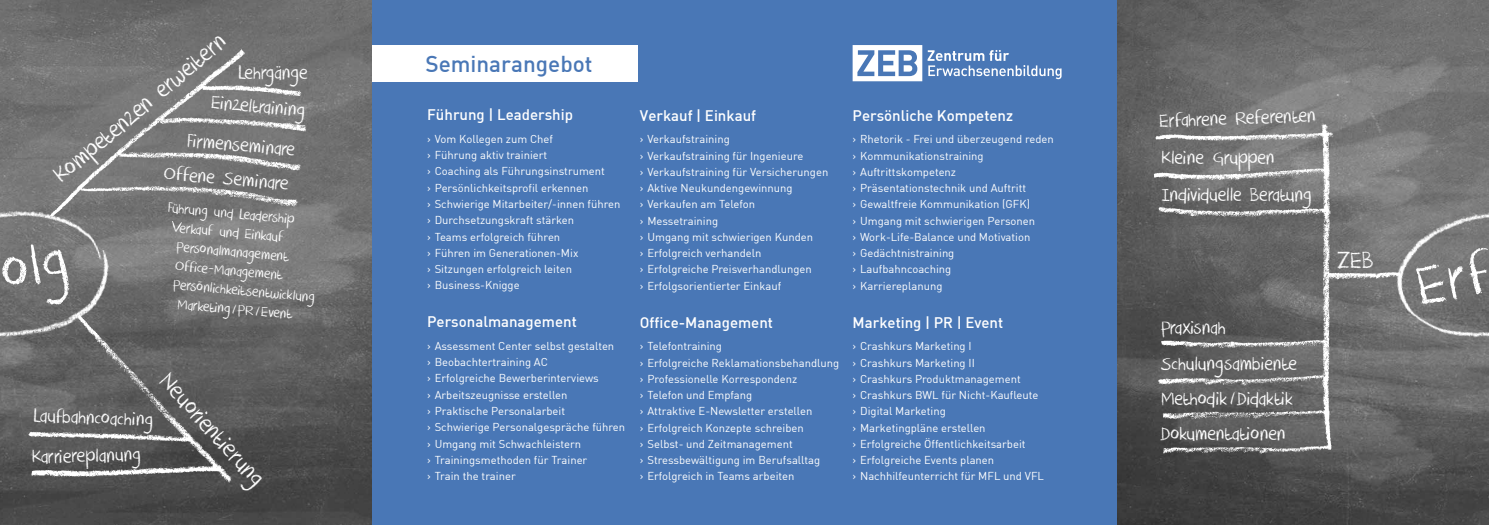
<style>
.page{position:relative;width:1489px;height:525px;background:#fff}
.page>*{position:absolute;margin:0;border:0;box-sizing:border-box;transform-origin:0 0}
.t1{font:26.38px "DK Crayon Crumble";color:#fff}
.t2{font:500 22.5px "DIN";color:#4977b6}
.t3{font:21.12px/35.4px "DK Crayon Crumble";color:#fff}
.t4{font:15.88px "DK Crayon Crumble";color:#fff}
.t5{font:500 15px "DIN";color:#fff}
.t6{font:11.25px/16.2px "DIN";color:#fff}
</style>
<div class="page">
<img style="left:0;top:0;width:372px;height:524px">
<img style="left:1116px;top:0;width:372px;height:524px">
<img style="left:40px;top:43px;width:272px;height:186px">
<img style="left:2px;top:306px;width:238px;height:190px">
<img style="left:1126px;top:86px;width:295px;height:412px">
<svg style="left:172px;top:221px;width:10px;height:7px"></svg>
<img style="left:0;top:172px;width:137px;height:185px">
<img style="left:1366px;top:196px;width:122px;height:181px">
<div style="left:372px;top:0;width:744px;height:524px;background:#4977b6"></div>
<div style="left:372px;top:45px;width:266px;height:36px;background:#fff"></div>
<svg style="left:852px;top:45px;width:209px;height:36px"></svg>
<svg style="left:0;top:244px;width:73px;height:63px;background:#707070"></svg>
<svg style="left:1414px;top:246px;width:75px;height:60px;background:#757575"></svg>
<h1 class="t1" style="left:47px;top:166px;width:219px;rotate:-40deg">Kompetenzen erweitern</h1>
<h3 class="t3" style="left:238px;top:56px;width:71px">Lehrgänge</h3>
<h3 class="t3" style="left:213px;top:85px;width:96px;rotate:5deg">Einzeltraining</h3>
<h3 class="t3" style="left:188px;top:123px;width:110px;rotate:5deg">Firmenseminare</h3>
<h3 class="t3" style="left:165px;top:156px;width:127px;rotate:5deg">Offene Seminare</h3>
<h3 class="t4" style="left:169px;top:198px;width:129px;rotate:5deg">Führung und Leadership</h3>
<h3 class="t4" style="left:173px;top:217px;width:113px;rotate:5deg">Verkauf und Einkauf</h3>
<h3 class="t4" style="left:177px;top:237px;width:114px;rotate:5deg">Personalmanagement</h3>
<h3 class="t4" style="left:176px;top:256px;width:110px;rotate:5deg">Office-Management</h3>
<h3 class="t4" style="left:174px;top:275px;width:144px;rotate:5deg">Persönlichkeitsentwicklung</h3>
<h3 class="t4" style="left:178px;top:294px;width:116px;rotate:5deg">Marketing/PR/Event</h3>
<h1 class="t1" style="left:175px;top:366px;width:145px;rotate:47deg">Neuorientierung</h1>
<h3 class="t3" style="left:34px;top:398px;width:121px;rotate:2deg">Laufbahncoaching</h3>
<h3 class="t3" style="left:31px;top:440px;width:111px;rotate:-2deg">Karriereplanung</h3>
<h2 class="t2" style="left:425px;top:50px;width:169px">Seminarangebot</h2>
<h3 class="t5" style="left:427px;top:105px;width:147px">Führung | Leadership</h3>
<p class="t6" style="left:427px;top:130px;width:195px">› Vom Kollegen zum Chef<br>› Führung aktiv trainiert<br>› Coaching als Führungsinstrument<br>› Persönlichkeitsprofil erkennen<br>› Schwierige Mitarbeiter/-innen führen › Durchsetzungskraft stärken<br>› Teams erfolgreich führen<br>› Führen im Generationen-Mix<br>› Sitzungen erfolgreich leiten<br>› Business-Knigge</p>
<h3 class="t5" style="left:427px;top:312px;width:151px">Personalmanagement</h3>
<p class="t6" style="left:427px;top:337px;width:199px">› Assessment Center selbst gestalten<br>› Beobachtertraining AC<br>› Erfolgreiche Bewerberinterviews<br>› Arbeitszeugnisse erstellen<br>› Praktische Personalarbeit<br>› Schwierige Personalgespräche führen › Umgang mit Schwachleistern<br>› Trainingsmethoden für Trainer<br>› Train the trainer</p>
<h3 class="t5" style="left:640px;top:106px;width:118px">Verkauf | Einkauf</h3>
<p class="t6" style="left:640px;top:131px;width:190px">› Verkaufstraining<br>› Verkaufstraining für Ingenieure<br>› Verkaufstraining für Versicherungen › Aktive Neukundengewinnung<br>› Verkaufen am Telefon<br>› Messetraining<br>› Umgang mit schwierigen Kunden<br>› Erfolgreich verhandeln<br>› Erfolgreiche Preisverhandlungen<br>› Erfolgsorientierter Einkauf</p>
<h3 class="t5" style="left:640px;top:312px;width:135px">Office-Management</h3>
<p class="t6" style="left:640px;top:337px;width:201px">› Telefontraining<br>› Erfolgreiche Reklamationsbehandlung › Professionelle Korrespondenz<br>› Telefon und Empfang<br>› Attraktive E-Newsletter erstellen<br>› Erfolgreich Konzepte schreiben<br>› Selbst- und Zeitmanagement<br>› Stressbewältigung im Berufsalltag<br>› Erfolgreich in Teams arbeiten</p>
<h3 class="t5" style="left:852px;top:106px;width:162px">Persönliche Kompetenz</h3>
<p class="t6" style="left:852px;top:131px;width:203px">› Rhetorik - Frei und überzeugend reden › Kommunikationstraining<br>› Auftrittskompetenz<br>› Präsentationstechnik und Auftritt<br>› Gewaltfreie Kommunikation (GFK)<br>› Umgang mit schwierigen Personen<br>› Work-Life-Balance und Motivation<br>› Gedächtnistraining<br>› Laufbahncoaching<br>› Karriereplanung</p>
<h3 class="t5" style="left:852px;top:312px;width:152px">Marketing | PR | Event</h3>
<p class="t6" style="left:852px;top:337px;width:193px">› Crashkurs Marketing I<br>› Crashkurs Marketing II<br>› Crashkurs Produktmanagement<br>› Crashkurs BWL für Nicht-Kaufleute › Digital Marketing<br>› Marketingpläne erstellen<br>› Erfolgreiche Öffentlichkeitsarbeit<br>› Erfolgreiche Events planen<br>› Nachhilfeunterricht für MFL und VFL</p>
<h3 class="t3" style="left:1158px;top:104px;width:158px;rotate:-2deg">Erfahrene Referenten</h3>
<h3 class="t3" style="left:1160px;top:140px;width:152px;line-height:36.8px">Kleine Gruppen<br>Individuelle Beratung</h3>
<h3 class="t3" style="left:1160px;top:310px;width:138px">Praxisnah<br>Schulungsambiente<br>Methodik/Didaktik<br>Dokumentationen</h3>
<h1 class="t1" style="left:1336px;top:244px;width:38px">ZEB</h1>
</div>
